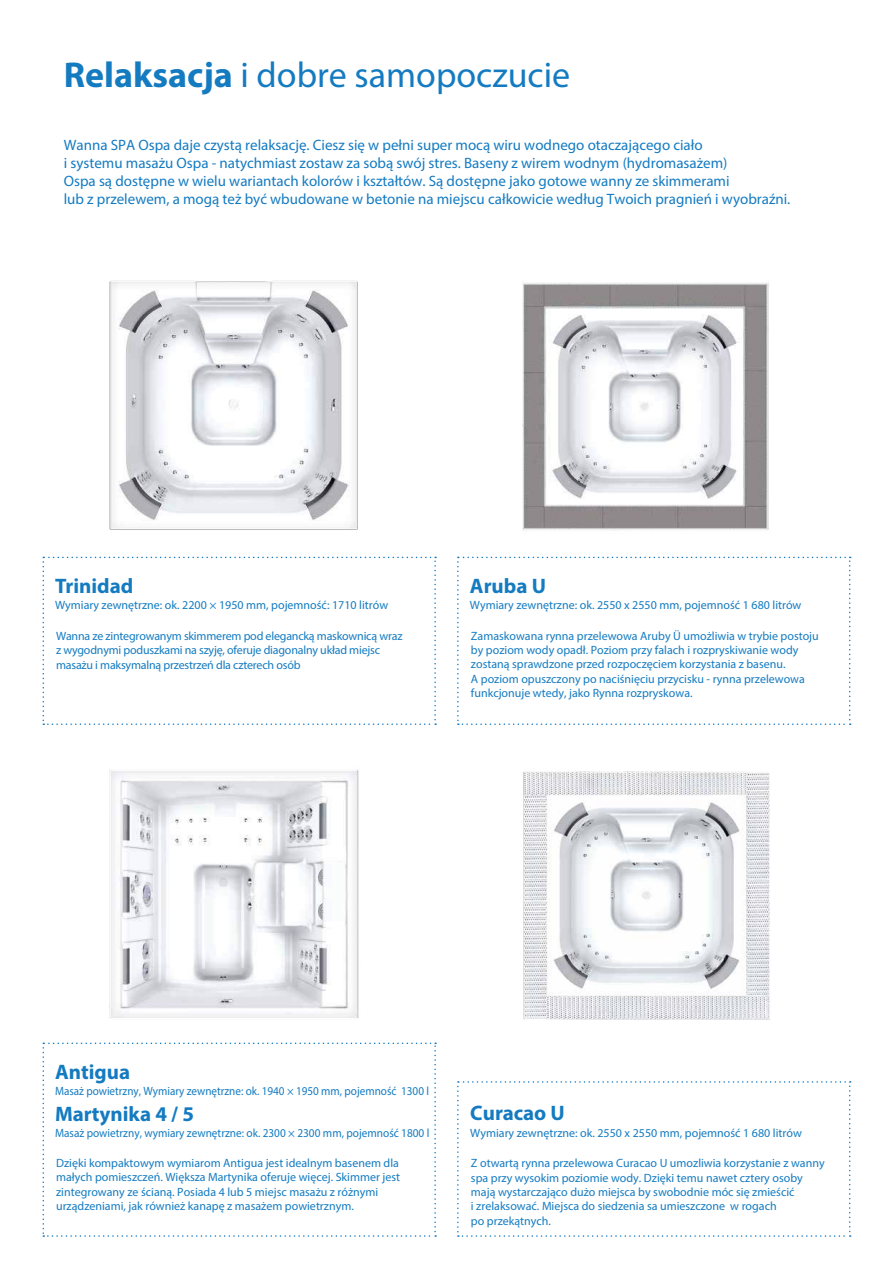
<style>
.page{position:relative;width:893px;height:1263px;background:#fff}
.page>*{position:absolute;margin:0;border:0;box-sizing:border-box;transform-origin:0 0}
.t1{font:36px "Myriad Pro";color:#147bc1}
.t2{font:700 21px "Myriad Pro";color:#147bc1}
.t3{font:15px/18px "Myriad Pro";color:#147bc1}
.t4{font:12px/14.4px "Myriad Pro";color:#147bc1}
.t5{font:12px "Myriad Pro";color:#147bc1;scale:.94 1}
.t6{font:12px "Myriad Pro";color:#147bc1;scale:.93 1}
.s1{font-weight:700}
</style>
<div class="page">
<img style="left:109px;top:769px;width:250px;height:250px">
<img style="left:523px;top:771px;width:248px;height:249px">
<img style="left:109px;top:280px;width:249px;height:250px">
<img style="left:522px;top:281px;width:247px;height:250px">
<svg style="left:43px;top:1042px;width:393px;height:195px"></svg>
<svg style="left:457px;top:1081px;width:394px;height:156px"></svg>
<svg style="left:457px;top:557px;width:394px;height:168px"></svg>
<svg style="left:43px;top:557px;width:393px;height:168px"></svg>
<h1 class="t1" style="left:64px;top:53px;width:508px"><span class="s1">Relaksacja</span> i dobre samopoczucie</h1>
<p class="t3" style="left:64px;top:136px;width:728px">Wanna SPA Ospa daje czystą relaksację. Ciesz się w pełni super mocą wiru wodnego otaczającego ciało<br>i systemu masażu Ospa - natychmiast zostaw za sobą swój stres. Baseny z wirem wodnym (hydromasażem)<br>Ospa są dostępne w wielu wariantach kolorów i kształtów. Są dostępne jako gotowe wanny ze skimmerami<br>lub z przelewem, a mogą też być wbudowane w betonie na miejscu całkowicie według Twoich pragnień i wyobraźni.</p>
<h2 class="t2" style="left:55px;top:572px;width:80px">Trinidad</h2>
<p class="t4" style="left:55px;top:598px;width:335px">Wymiary zewnętrzne: ok. 2200 × 1950 mm, pojemność: 1710 litrów</p>
<p class="t4" style="left:56px;top:628px;width:348px">Wanna ze zintegrowanym skimmerem pod elegancką maskownicą wraz z wygodnymi poduszkami na szyję, oferuje diagonalny układ miejsc masażu i maksymalną przestrzeń dla czterech osób</p>
<h2 class="t2" style="left:470px;top:572px;width:78px">Aruba U</h2>
<p class="t4" style="left:470px;top:598px;width:333px">Wymiary zewnętrzne: ok. 2550 x 2550 mm, pojemność 1 680 litrów</p>
<p class="t4" style="left:471px;top:628px;width:349px">Zamaskowana rynna przelewowa Aruby Ü umożliwia w trybie postoju by poziom wody opadł. Poziom przy falach i rozpryskiwanie wody zostaną sprawdzone przed rozpoczęciem korzystania z basenu.<br>A poziom opuszczony po naciśnięciu przycisku - rynna przelewowa funkcjonuje wtedy, jako Rynna rozpryskowa.</p>
<h2 class="t2" style="left:55px;top:1058px;width:77px">Antigua</h2>
<p class="t6" style="left:55px;top:1084px;width:404px">Masaż powietrzny, Wymiary zewnętrzne: ok. 1940 × 1950 mm, pojemność 1300 l</p>
<h2 class="t2" style="left:55px;top:1100px;width:141px">Martynika 4 / 5</h2>
<p class="t5" style="left:55px;top:1126px;width:400px">Masaż powietrzny, wymiary zewnętrzne: ok. 2300 × 2300 mm, pojemność 1800 l</p>
<h2 class="t2" style="left:470px;top:1100px;width:96px">Curacao U</h2>
<p class="t4" style="left:470px;top:1125px;width:333px">Wymiary zewnętrzne: ok. 2550 x 2550 mm, pojemność 1 680 litrów</p>
<p class="t4" style="left:56px;top:1155px;width:346px">Dzięki kompaktowym wymiarom Antigua jest idealnym basenem dla małych pomieszczeń. Większa Martynika oferuje więcej. Skimmer jest zintegrowany ze ścianą. Posiada 4 lub 5 miejsc masażu z różnymi urządzeniami, jak również kanapę z masażem powietrznym.</p>
<p class="t4" style="left:471px;top:1156px;width:355px">Z otwartą rynna przelewowa Curacao U umozliwia korzystanie z wanny spa przy wysokim poziomie wody. Dzięki temu nawet cztery osoby mają wystarczająco dużo miejsca by swobodnie móc się zmieścić<br>i zrelaksować. Miejsca do siedzenia sa umieszczone w rogach<br>po przekątnych.</p>
</div>
